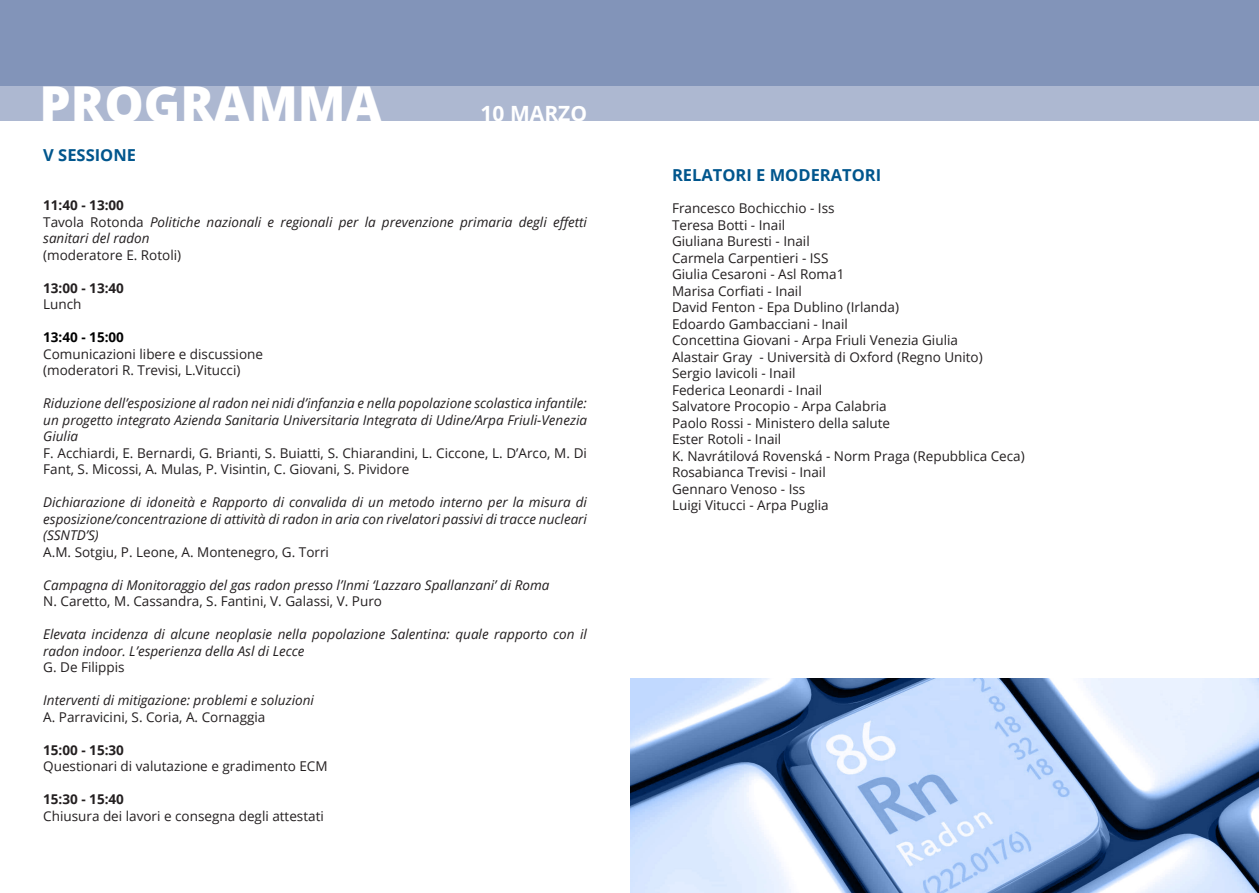
<style>
.page{position:relative;width:1259px;height:893px;background:#fff}
.page>*{position:absolute;margin:0;border:0;box-sizing:border-box;transform-origin:0 0}
.t1{font:800 49.5px "Open Sans";color:#fff}
.t2{font:700 21px "Open Sans";color:#fff}
.t3{font:700 16.5px "Open Sans";color:#01568d}
.t4{font:13.5px/16.5px "Open Sans";color:#231f20}
.t5{font:italic 13.5px/16.5px "Open Sans";color:#231f20}
.t6{font:700 13.5px "Open Sans";color:#231f20}
.t7{font:700 13.5px "Open Sans";color:#000}
.s1{font-style:normal}
</style>
<div class="page">
<div style="left:0;top:86px;width:629px;height:34px;background:#adb8d1"></div>
<div style="left:607px;top:86px;width:652px;height:34px;background:#adb8d1"></div>
<div style="left:0;top:0;width:630px;height:86px;background:#8294b9"></div>
<div style="left:607px;top:0;width:652px;height:86px;background:#8294b9"></div>
<img style="left:630px;top:678px;width:629px;height:215px">
<p class="t1" style="left:40px;top:66px;width:343px">PROGRAMMA</p>
<p class="t2" style="left:480px;top:99px;width:108px">10 MARZO</p>
<p class="t3" style="left:43px;top:144px;width:94px">V SESSIONE</p>
<p class="t6" style="left:43px;top:196px;width:82px">11:40 - 13:00</p>
<p class="t5" style="left:43px;top:213px;width:545px"><span class="s1">Tavola Rotonda</span> Politiche nazionali e regionali per la prevenzione primaria degli effetti sanitari del radon</p>
<p class="t4" style="left:43px;top:246px;width:139px">(moderatore E. Rotoli)</p>
<p class="t6" style="left:43px;top:278px;width:82px">13:00 - 13:40</p>
<p class="t4" style="left:43px;top:296px;width:40px">Lunch</p>
<p class="t7" style="left:43px;top:328px;width:82px">13:40 - 15:00</p>
<p class="t4" style="left:43px;top:345px;width:221px">Comunicazioni libere e discussione</p>
<p class="t4" style="left:43px;top:362px;width:199px">(moderatori R. Trevisi, L.Vitucci)</p>
<p class="t5" style="left:43px;top:395px;width:545px;text-align:justify">Riduzione dell’esposizione al radon nei nidi d’infanzia e nella popolazione scolastica infantile: un progetto integrato Azienda Sanitaria Universitaria Integrata di Udine/Arpa Friuli-Venezia Giulia</p>
<p class="t4" style="left:43px;top:444px;width:545px">F. Acchiardi, E. Bernardi, G. Brianti, S. Buiatti, S. Chiarandini, L. Ciccone, L. D’Arco, M. Di<br>Fant, S. Micossi, A. Mulas, P. Visintin, C. Giovani, S. Pividore</p>
<p class="t5" style="left:43px;top:494px;width:545px;text-align:justify">Dichiarazione di idoneità e Rapporto di convalida di un metodo interno per la misura di esposizione/concentrazione di attività di radon in aria con rivelatori passivi di tracce nucleari (SSNTD’S)</p>
<p class="t4" style="left:43px;top:543px;width:287px">A.M. Sotgiu, P. Leone, A. Montenegro, G. Torri</p>
<p class="t5" style="left:43px;top:576px;width:508px">Campagna di Monitoraggio del gas radon presso l’Inmi ‘Lazzaro Spallanzani’ di Roma</p>
<p class="t4" style="left:43px;top:593px;width:340px">N. Caretto, M. Cassandra, S. Fantini, V. Galassi, V. Puro</p>
<p class="t5" style="left:43px;top:626px;width:545px">Elevata incidenza di alcune neoplasie nella popolazione Salentina: quale rapporto con il radon indoor. L’esperienza della Asl di Lecce</p>
<p class="t4" style="left:43px;top:659px;width:83px">G. De Filippis</p>
<p class="t5" style="left:43px;top:692px;width:272px">Interventi di mitigazione: problemi e soluzioni</p>
<p class="t4" style="left:43px;top:708px;width:224px">A. Parravicini, S. Coria, A. Cornaggia</p>
<p class="t6" style="left:43px;top:740px;width:82px">15:00 - 15:30</p>
<p class="t4" style="left:43px;top:758px;width:286px">Questionari di valutazione e gradimento ECM</p>
<p class="t6" style="left:43px;top:790px;width:82px">15:30 - 15:40</p>
<p class="t4" style="left:43px;top:807px;width:282px">Chiusura dei lavori e consegna degli attestati</p>
<p class="t3" style="left:672px;top:163px;width:211px">RELATORI E MODERATORI</p>
<p class="t4" style="left:672px;top:200px;width:164px">Francesco Bochicchio - Iss</p>
<p class="t4" style="left:672px;top:216px;width:115px">Teresa Botti - Inail</p>
<p class="t4" style="left:672px;top:233px;width:139px">Giuliana Buresti - Inail</p>
<p class="t4" style="left:672px;top:249px;width:158px">Carmela Carpentieri - ISS</p>
<p class="t4" style="left:672px;top:266px;width:174px">Giulia Cesaroni - Asl Roma1</p>
<p class="t4" style="left:672px;top:282px;width:131px">Marisa Corfiati - Inail</p>
<p class="t4" style="left:672px;top:299px;width:228px">David Fenton - Epa Dublino (Irlanda)</p>
<p class="t4" style="left:672px;top:315px;width:177px">Edoardo Gambacciani - Inail</p>
<p class="t4" style="left:672px;top:332px;width:287px">Concettina Giovani - Arpa Friuli Venezia Giulia</p>
<p class="t4" style="left:672px;top:348px;width:312px">Alastair Gray - Università di Oxford (Regno Unito)</p>
<p class="t4" style="left:672px;top:365px;width:125px">Sergio Iavicoli - Inail</p>
<p class="t4" style="left:672px;top:381px;width:152px">Federica Leonardi - Inail</p>
<p class="t4" style="left:672px;top:398px;width:216px">Salvatore Procopio - Arpa Calabria</p>
<p class="t4" style="left:672px;top:414px;width:219px">Paolo Rossi - Ministero della salute</p>
<p class="t4" style="left:672px;top:431px;width:111px">Ester Rotoli - Inail</p>
<p class="t4" style="left:672px;top:447px;width:354px">K. Navrátilová Rovenská - Norm Praga (Repubblica Ceca)</p>
<p class="t4" style="left:672px;top:464px;width:155px">Rosabianca Trevisi - Inail</p>
<p class="t4" style="left:672px;top:480px;width:135px">Gennaro Venoso - Iss</p>
<p class="t4" style="left:672px;top:497px;width:158px">Luigi Vitucci - Arpa Puglia</p>
</div>
